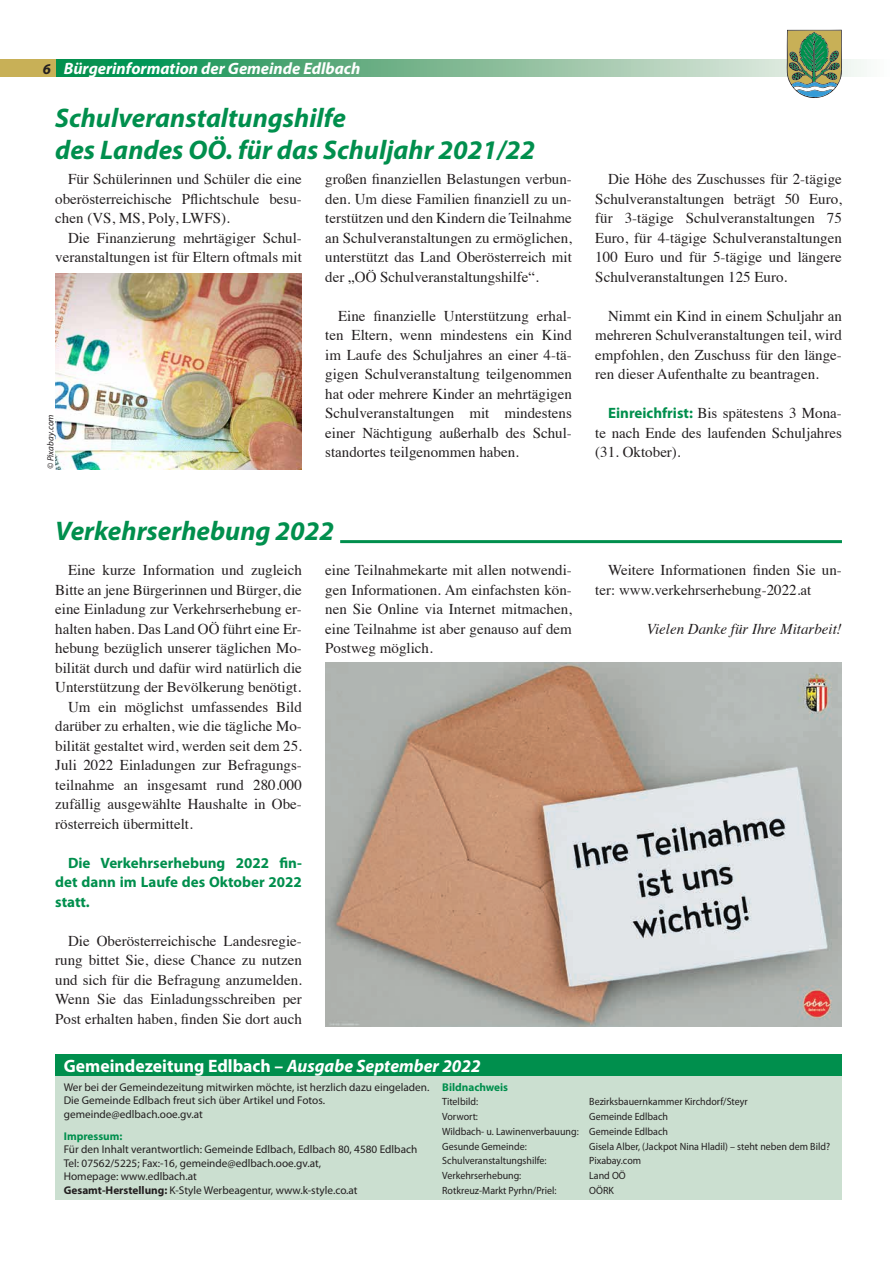
<style>
.page{position:relative;width:893px;height:1263px;background:#fff}
.page>*{position:absolute;margin:0;border:0;box-sizing:border-box;transform-origin:0 0}
.Überschrift_Edlbach{font:italic 700 27px/32.4px "Myriad Pro";color:#008f4d}
.t1{font:700 18px "Myriad Pro";color:#fff}
.t2{font:italic 700 16.5px "Myriad Pro";color:#fff}
.Body{font:15px/19.5px "Times";color:#231f20;text-align:justify}
.Body-2{font:700 15px/19.5px "Myriad Pro";color:#008f4d;text-align:justify}
.Body-3{font:italic 15px "Times";color:#231f20}
.Text{font:11.25px/13.5px "Myriad Pro";color:#231f20}
.Text-2{font:700 11.25px "Myriad Pro";color:#008f4d}
.t3{font:10.5px "Myriad Pro";color:#231f20;scale:.95 1}
.Text-3{font:italic 9px "Myriad Pro";letter-spacing:.015em;color:#231f20}
.s1{font-size:15px;color:#231f20}
.s2{font-family:"Myriad Pro";font-weight:700;color:#008f4d}
.s3{font-style:italic}
.s4{font-weight:700}
</style>
<div class="page">
<svg style="left:55px;top:60px;width:809px;height:17px;background:#72b891"></svg>
<svg style="left:787px;top:30px;width:55px;height:68px;background:#7f9b73"></svg>
<div style="left:0;top:60px;width:55px;height:17px;background:#c8b057"></div>
<div style="left:55px;top:1076px;width:787px;height:123px;background:#cbdfd0"></div>
<div style="left:55px;top:1054px;width:787px;height:22px;background:#008f4d"></div>
<hr style="left:340px;top:540px;width:502px;height:3px;background:#008f4d">
<img style="left:325px;top:662px;width:517px;height:364px">
<img style="left:55px;top:273px;width:247px;height:196px">
<p class="t2" style="left:43px;top:58px;width:319px"><span class="s1">6</span> Bürgerinformation der Gemeinde Edlbach</p>
<p class="Überschrift_Edlbach" style="left:55px;top:100px;width:481px">Schulveranstaltungshilfe<br>des Landes OÖ. für das Schuljahr 2021/22</p>
<p class="Body" style="left:55px;top:168px;width:248px;text-indent:13px">Für Schülerinnen und Schüler die eine oberösterreichische Pflichtschule besu&shy;chen (VS, MS, Poly, LWFS).</p>
<p class="Body" style="left:55px;top:227px;width:248px;text-align:right">Die Finanzierung mehrtägiger Schul&shy;veranstaltungen ist für Eltern oftmals mit</p>
<p class="Text-3" style="left:45px;top:469px;width:56px;rotate:-90deg">© Pixabay.com</p>
<p class="Body" style="left:325px;top:168px;width:248px">großen finanziellen Belastungen verbun&shy;den. Um diese Familien finanziell zu un&shy;terstützen und den Kindern die Teilnahme an Schulveranstaltungen zu ermöglichen, unterstützt das Land Oberösterreich mit der „OÖ Schulveranstaltungshilfe“.</p>
<p class="Body" style="left:325px;top:305px;width:248px;text-indent:13px">Eine finanzielle Unterstützung erhal&shy;ten Eltern, wenn mindestens ein Kind im Laufe des Schuljahres an einer 4-tä&shy;gigen Schulveranstaltung teilgenommen hat oder mehrere Kinder an mehrtägigen Schulveranstaltungen mit mindestens einer Nächtigung außerhalb des Schul&shy;standortes teilgenommen haben.</p>
<p class="Body" style="left:595px;top:168px;width:248px;text-indent:13px">Die Höhe des Zuschusses für 2-tägige Schulveranstaltungen beträgt 50 Euro, für 3-tägige Schulveranstaltungen 75<br>Euro, für 4-tägige Schulveranstaltungen 100 Euro und für 5-tägige und längere Schulveranstaltungen 125 Euro.</p>
<p class="Body" style="left:595px;top:305px;width:248px;text-indent:13px">Nimmt ein Kind in einem Schuljahr an mehreren Schulveranstaltungen teil, wird empfohlen, den Zuschuss für den länge&shy;ren dieser Aufenthalte zu beantragen.</p>
<p class="Body" style="left:595px;top:402px;width:248px;text-indent:13px"><span class="s2">Einreichfrist:</span> Bis spätestens 3 Mona&shy;te nach Ende des laufenden Schuljahres (31. Oktober).</p>
<p class="Überschrift_Edlbach" style="left:55px;top:514px;width:280px">Verkehrserhebung 2022</p>
<p class="Body" style="left:55px;top:559px;width:248px;text-indent:13px">Eine kurze Information und zugleich Bitte an jene Bürgerinnen und Bürger, die eine Einladung zur Verkehrserhebung er&shy;halten haben. Das Land OÖ führt eine Er&shy;hebung bezüglich unserer täglichen Mo&shy;bilität durch und dafür wird natürlich die Unterstützung der Bevölkerung benötigt.</p>
<p class="Body" style="left:55px;top:696px;width:248px;text-indent:13px">Um ein möglichst umfassendes Bild darüber zu erhalten, wie die tägliche Mo&shy;bilität gestaltet wird, werden seit dem 25.<br>Juli 2022 Einladungen zur Befragungs&shy;teilnahme an insgesamt rund 280.000 zufällig ausgewählte Haushalte in Obe&shy;rösterreich übermittelt.</p>
<p class="Body-2" style="left:55px;top:853px;width:248px;text-indent:13px">Die Verkehrserhebung 2022 fin&shy;det dann im Laufe des Oktober 2022 statt.</p>
<p class="Body" style="left:55px;top:930px;width:248px;text-indent:13px">Die Oberösterreichische Landesregie&shy;rung bittet Sie, diese Chance zu nutzen und sich für die Befragung anzumelden.<br>Wenn Sie das Einladungsschreiben per Post erhalten haben, finden Sie dort auch</p>
<p class="Body" style="left:325px;top:559px;width:248px">eine Teilnahmekarte mit allen notwendi&shy;gen Informationen. Am einfachsten kön&shy;nen Sie Online via Internet mitmachen, eine Teilnahme ist aber genauso auf dem Postweg möglich.</p>
<p class="Body" style="left:595px;top:559px;width:248px;text-indent:13px">Weitere Informationen finden Sie un&shy;ter: www.verkehrserhebung-2022.at</p>
<p class="Body-3" style="left:647px;top:616px;width:196px">Vielen Danke für Ihre Mitarbeit!</p>
<p class="t1" style="left:64px;top:1054px;width:418px">Gemeindezeitung Edlbach – <span class="s3">Ausgabe September 2022</span></p>
<p class="Text" style="left:64px;top:1080px;width:367px">Wer bei der Gemeindezeitung mitwirken möchte, ist herzlich dazu eingeladen.</p>
<p class="Text" style="left:64px;top:1093px;width:263px">Die Gemeinde Edlbach freut sich über Artikel und Fotos. gemeinde@edlbach.ooe.gv.at</p>
<p class="Text-2" style="left:64px;top:1128px;width:60px">Impressum:</p>
<p class="Text" style="left:64px;top:1142px;width:355px">Für den Inhalt verantwortlich: Gemeinde Edlbach, Edlbach 80, 4580 Edlbach</p>
<p class="Text" style="left:64px;top:1156px;width:259px">Tel: 07562/5225; Fax:-16, gemeinde@edlbach.ooe.gv.at,</p>
<p class="Text" style="left:64px;top:1169px;width:135px">Homepage: www.edlbach.at</p>
<p class="Text" style="left:64px;top:1183px;width:295px"><span class="s4">Gesamt-Herstellung:</span> K-Style Werbeagentur, www.k-style.co.at</p>
<p class="Text-2" style="left:442px;top:1079px;width:67px">Bildnachweis</p>
<p class="t3" style="left:442px;top:1095px;width:39px">Titelbild:</p>
<p class="t3" style="left:589px;top:1095px;width:168px">Bezirksbauernkammer Kirchdorf/Steyr</p>
<p class="t3" style="left:442px;top:1110px;width:39px">Vorwort:</p>
<p class="t3" style="left:589px;top:1110px;width:84px">Gemeinde Edlbach</p>
<p class="t3" style="left:442px;top:1125px;width:239px">Wildbach- u. Lawinenverbauung: Gemeinde Edlbach</p>
<p class="t3" style="left:442px;top:1139px;width:91px">Gesunde Gemeinde:</p>
<p class="t3" style="left:589px;top:1139px;width:255px">Gisela Alber, (Jackpot Nina Hladil) – steht neben dem Bild?</p>
<p class="t3" style="left:442px;top:1154px;width:111px">Schulveranstaltungshilfe:</p>
<p class="t3" style="left:589px;top:1154px;width:56px">Pixabay.com</p>
<p class="t3" style="left:442px;top:1169px;width:85px">Verkehrserhebung:</p>
<p class="t3" style="left:589px;top:1169px;width:40px">Land OÖ</p>
<p class="t3" style="left:442px;top:1184px;width:122px">Rotkreuz-Markt Pyrhn/Priel:</p>
<p class="t3" style="left:589px;top:1184px;width:27px">OÖRK</p>
</div>
